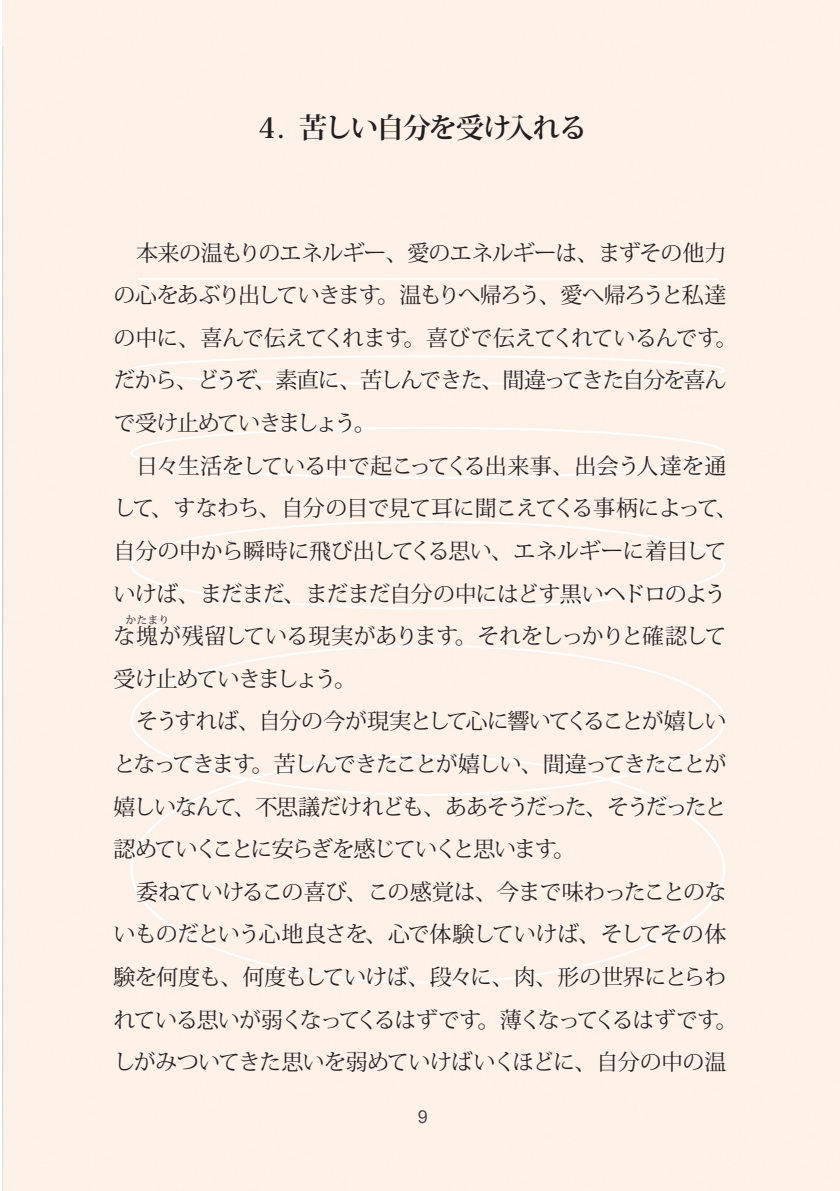
<style>
.page{position:relative;width:840px;height:1191px;background:#fff}
.page>*{position:absolute;margin:0;border:0;box-sizing:border-box;transform-origin:0 0}
.t1{font:700 28px "Koz Min Pr 6 N";letter-spacing:-.06em;color:#231f20}
.t2{font:22px/42.6px "Koz Min Pr 6 N";letter-spacing:-.05em;color:#231f20}
.t3{font:22px/42.6px "Koz Min Pr 6 N";letter-spacing:-.03em;color:#231f20;text-align:center}
.t4{font:22px "Koz Min Pr 6 N";letter-spacing:-.07em;color:#231f20}
.t5{font:22px "Koz Min Pr 6 N";letter-spacing:-.085em;color:#231f20}
.t6{font:22px "Koz Min Pr 6 N";letter-spacing:-.08em;color:#231f20}
.t7{font:22px "Koz Min Pr 6 N";letter-spacing:-.09em;color:#231f20}
.t8{font:18px "Arial";color:#4b4c4d}
.t9{font:11px "Koz Min Pr 6 N";color:#231f20}
</style>
<div class="page">
<p class="t1" style="left:252px;top:112px;width:336px">４. 苦しい自分を受け入れる</p>
<p class="t2" style="left:113px;top:232px;width:625px;text-indent:23px">本来の温もりのエネルギー、愛のエネルギーは、まずその他力の心をあぶり出していきます。温もりへ帰ろう、愛へ帰ろうと私達の中に、喜んで伝えてくれます。喜びで伝えてくれているんです。だから、どうぞ、素直に、苦しんできた、間違ってきた自分を喜んで受け止めていきましょう。</p>
<p class="t3" style="left:113px;top:445px;width:625px">日々生活をしている中で起こってくる出来事、出会う人達を通<br>して、すなわち、自分の目で見て耳に聞こえてくる事柄によって、自分の中から瞬時に飛び出してくる思い、エネルギーに着目していけば、まだまだ、まだまだ自分の中にはどす黒いヘドロのような塊が残留している現実があります。それをしっかりと確認して</p>
<p class="t9" style="left:125px;top:613px;width:45px">かたまり</p>
<p class="t7" style="left:113px;top:666px;width:244px">受け止めていきましょう。</p>
<p class="t4" style="left:136px;top:709px;width:591px">そうすれば、自分の今が現実として心に響いてくることが嬉しい</p>
<p class="t4" style="left:113px;top:751px;width:614px">となってきます。苦しんできたことが嬉しい、間違ってきたことが</p>
<p class="t5" style="left:113px;top:794px;width:614px">嬉しいなんて、不思議だけれども、ああそうだった、そうだったと</p>
<p class="t6" style="left:113px;top:836px;width:463px">認めていくことに安らぎを感じていくと思います。</p>
<p class="t3" style="left:136px;top:871px;width:591px">委ねていけるこの喜び、この感覚は、今まで味わったことのな</p>
<p class="t2" style="left:113px;top:913px;width:614px">いものだという心地良さを、心で体験していけば、そしてその体</p>
<p class="t2" style="left:113px;top:956px;width:614px">験を何度も、何度もしていけば、段々に、肉、形の世界にとらわ</p>
<p class="t2" style="left:113px;top:998px;width:625px">れている思いが弱くなってくるはずです。薄くなってくるはずです。</p>
<p class="t2" style="left:113px;top:1041px;width:614px">しがみついてきた思いを弱めていけばいくほどに、自分の中の温</p>
<p class="t8" style="left:417px;top:1104px;width:12px">9</p>
</div>
